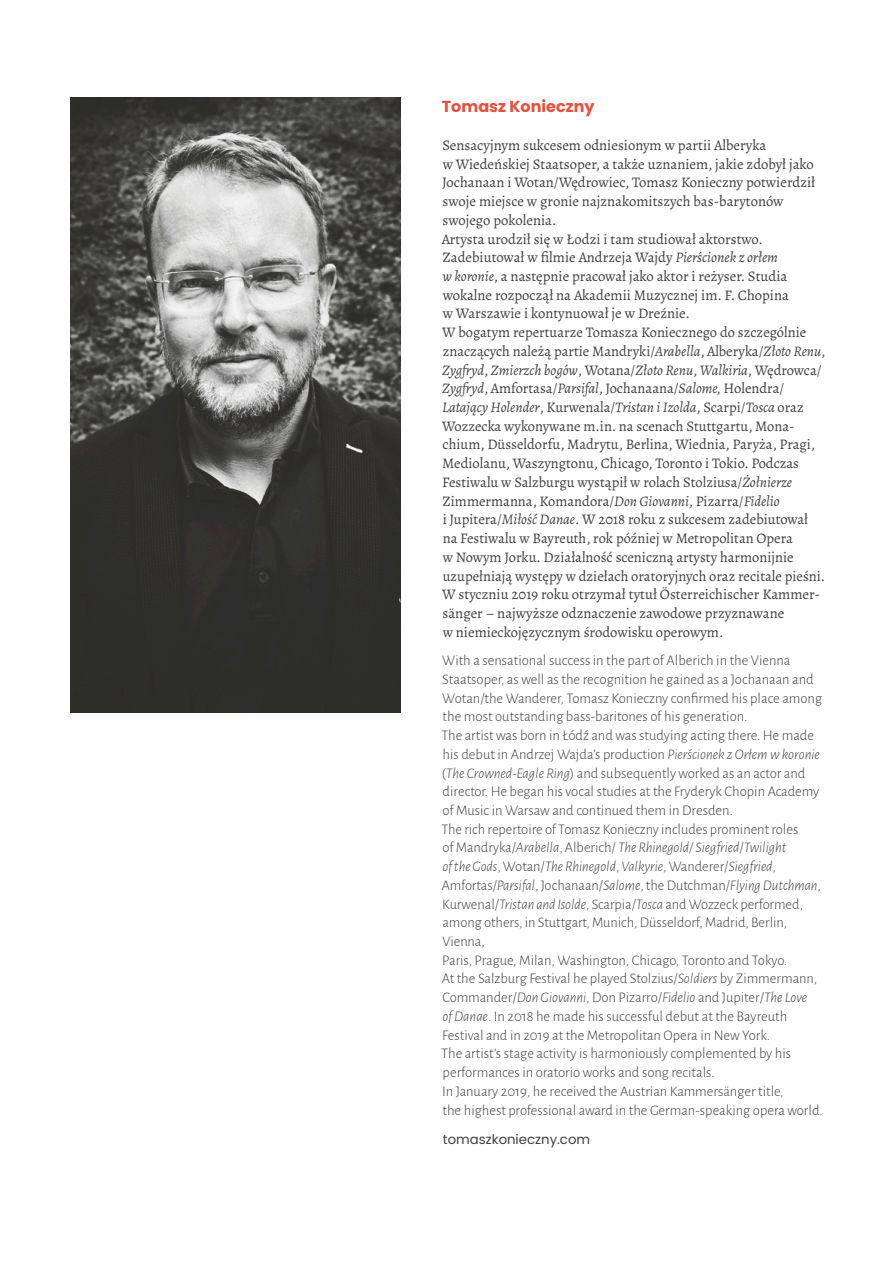
<style>
.page{position:relative;width:893px;height:1263px;background:#fff}
.page>*{position:absolute;margin:0;border:0;box-sizing:border-box;transform-origin:0 0}
.t1{font:700 16.05px "Poppins";color:#e7503b}
.t2{font:14.7px/18.8px "Alegreya";color:#423f3d}
.t3{font:300 14.7px/18.8px "Alegreya Sans";color:#423f3d}
.t4{font:13.2px "Poppins";color:#423f3d}
.s1{font-style:italic}
</style>
<div class="page">
<img style="left:71px;top:97px;width:329px;height:615px">
<p class="t1" style="left:442px;top:97px;width:154px">Tomasz Konieczny</p>
<p class="t2" style="left:442px;top:136px;width:385px">Sensacyjnym sukcesem odniesionym w partii Alberyka<br>w Wiedeńskiej Staatsoper, a także uznaniem, jakie zdobył jako Jochanaan i Wotan/Wędrowiec, Tomasz Konieczny potwierdził swoje miejsce w gronie najznakomitszych bas-barytonów swojego pokolenia.<br>Artysta urodził się w Łodzi i tam studiował aktorstwo.<br>Zadebiutował w filmie Andrzeja Wajdy <span class="s1">Pierścionek z orłem<br>w koronie</span>, a następnie pracował jako aktor i reżyser. Studia wokalne rozpoczął na Akademii Muzycznej im. F. Chopina<br>w Warszawie i kontynuował je w Dreźnie.<br>W bogatym repertuarze Tomasza Koniecznego do szczególnie znaczących należą partie Mandryki/<span class="s1">Arabella</span>, Alberyka/<span class="s1">Złoto Renu</span>, <span class="s1">Zygfryd</span>, <span class="s1">Zmierzch bogów</span>, Wotana/<span class="s1">Złoto Renu</span>, <span class="s1">Walkiria</span>, Wędrowca/ <span class="s1">Zygfryd</span>, Amfortasa/<span class="s1">Parsifal</span>, Jochanaana/<span class="s1">Salome,</span> Holendra/ <span class="s1">Latający Holender</span>, Kurwenala/<span class="s1">Tristan i Izolda</span>, Scarpi/<span class="s1">Tosca</span> oraz Wozzecka wykonywane m.in. na scenach Stuttgartu, Mona&shy;chium, Düsseldorfu, Madrytu, Berlina, Wiednia, Paryża, Pragi, Mediolanu, Waszyngtonu, Chicago, Toronto i Tokio. Podczas Festiwalu w Salzburgu wystąpił w rolach Stolziusa/<span class="s1">Żołnierze </span>Zimmermanna, Komandora/<span class="s1">Don Giovanni</span>, Pizarra/<span class="s1">Fidelio<br></span>i Jupitera/<span class="s1">Miłość Danae</span>. W 2018 roku z sukcesem zadebiutował na Festiwalu w Bayreuth, rok później w Metropolitan Opera<br>w Nowym Jorku. Działalność sceniczną artysty harmonijnie uzupełniają występy w dziełach oratoryjnych oraz recitale pieśni.<br>W styczniu 2019 roku otrzymał tytuł Österreichischer Kammer&shy;sänger – najwyższe odznaczenie zawodowe przyznawane<br>w niemieckojęzycznym środowisku operowym.</p>
<p class="t3" style="left:441px;top:650px;width:383px">With a sensational success in the part of Alberich in the Vienna Staatsoper, as well as the recognition he gained as a Jochanaan and Wotan/the Wanderer, Tomasz Konieczny confirmed his place among the most outstanding bass-baritones of his generation.<br>The artist was born in Łódź and was studying acting there. He made his debut in Andrzej Wajda’s production <span class="s1">Pierścionek z Orłem w koronie </span>(<span class="s1">The Crowned-Eagle Ring</span>) and subsequently worked as an actor and director. He began his vocal studies at the Fryderyk Chopin Academy of Music in Warsaw and continued them in Dresden.<br>The rich repertoire of Tomasz Konieczny includes prominent roles<br>of Mandryka/<span class="s1">Arabella</span>, Alberich/ <span class="s1">The Rhinegold/ Siegfried</span>/<span class="s1">Twilight<br>of the Gods</span>, Wotan/<span class="s1">The Rhinegold</span>, <span class="s1">Valkyrie</span>, Wanderer/<span class="s1">Siegfried</span>, Amfortas/<span class="s1">Parsifal</span>, Jochanaan/<span class="s1">Salome</span>, the Dutchman/<span class="s1">Flying Dutchman</span>, Kurwenal/<span class="s1">Tristan and Isolde</span>, Scarpia/<span class="s1">Tosca</span> and Wozzeck performed, among others, in Stuttgart, Munich, Düsseldorf, Madrid, Berlin, Vienna,<br>Paris, Prague, Milan, Washington, Chicago, Toronto and Tokyo.<br>At the Salzburg Festival he played Stolzius/<span class="s1">Soldiers</span> by Zimmermann, Commander/<span class="s1">Don Giovanni</span>, Don Pizarro/<span class="s1">Fidelio</span> and Jupiter/<span class="s1">The Love<br>of Danae</span>. In 2018 he made his successful debut at the Bayreuth Festival and in 2019 at the Metropolitan Opera in New York.<br>The artist’s stage activity is harmoniously complemented by his performances in oratorio works and song recitals.<br>In January 2019, he received the Austrian Kammersänger title,<br>the highest professional award in the German-speaking opera world.</p>
<p class="t4" style="left:443px;top:1131px;width:149px">tomaszkonieczny.com</p>
</div>
